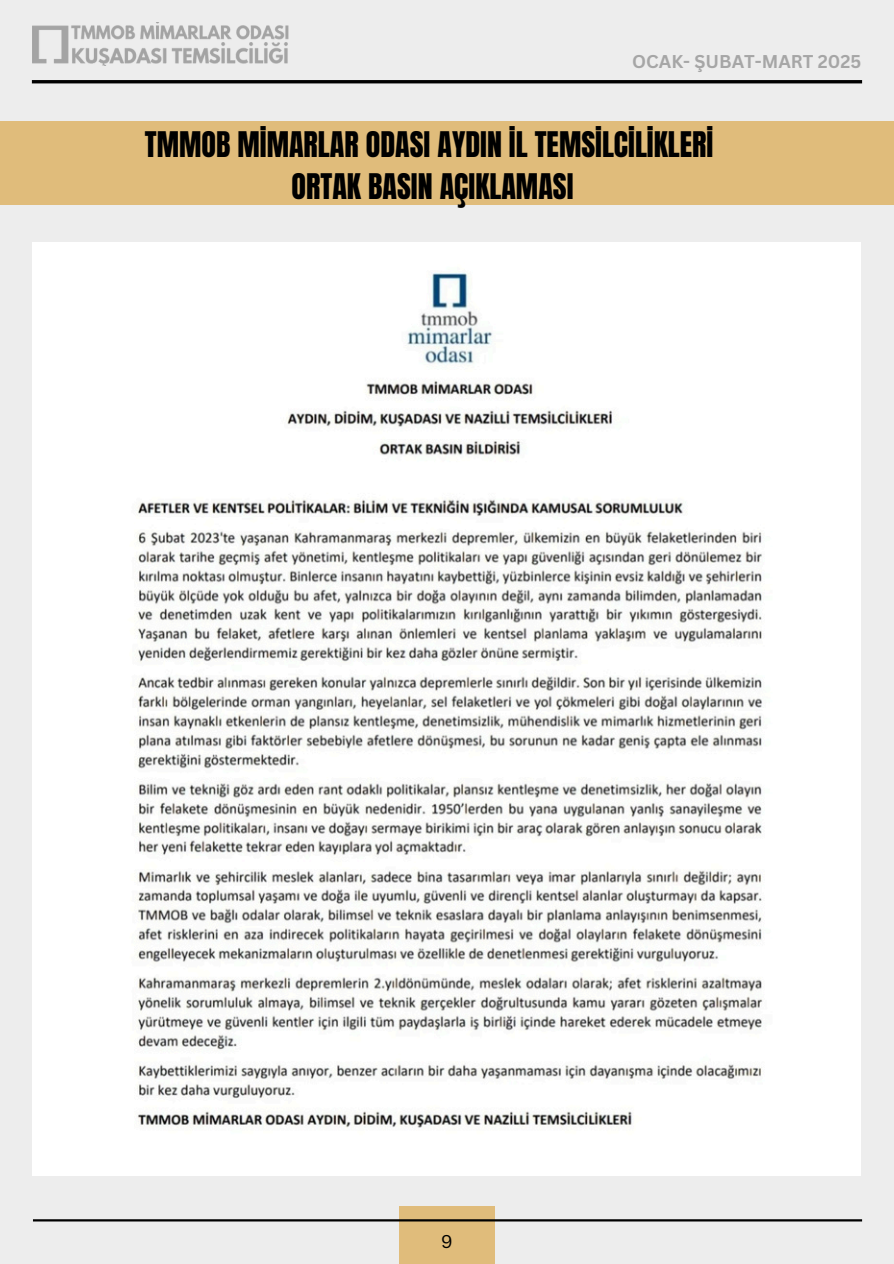
<style>
.page{position:relative;width:894px;height:1264px;background:#fff}
.page>*{position:absolute;margin:0;border:0;box-sizing:border-box;transform-origin:0 0}
.t1{font:30px/41.7px "Anton";color:#000;text-align:center}
.t2{font:700 18px "Canva Sans";color:#a6a6a6}
.t3{font:18px "Canva Sans";color:#000}
</style>
<div class="page">
<div style="left:0;top:0;width:893px;height:1263px;background:#ededed"></div>
<img style="left:33px;top:22px;width:256px;height:44px">
<div style="left:399px;top:1206px;width:95px;height:57px;background:#e0bc7b"></div>
<hr style="left:33px;top:1219px;width:828px;height:2px;background:#000">
<hr style="left:32px;top:80px;width:829px;height:3px;background:#000">
<div style="left:0;top:121px;width:893px;height:83px;background:#e0bc7b"></div>
<img style="left:33px;top:243px;width:827px;height:932px">
<p class="t2" style="left:632px;top:49px;width:230px">OCAK- ŞUBAT-MART 2025</p>
<p class="t1" style="left:145px;top:124px;width:570px">TMMOB MİMARLAR ODASI AYDIN İL TEMSİLCİLİKLERİ<br>ORTAK BASIN AÇIKLAMASI</p>
<p class="t3" style="left:441px;top:1228px;width:13px">9</p>
</div>
